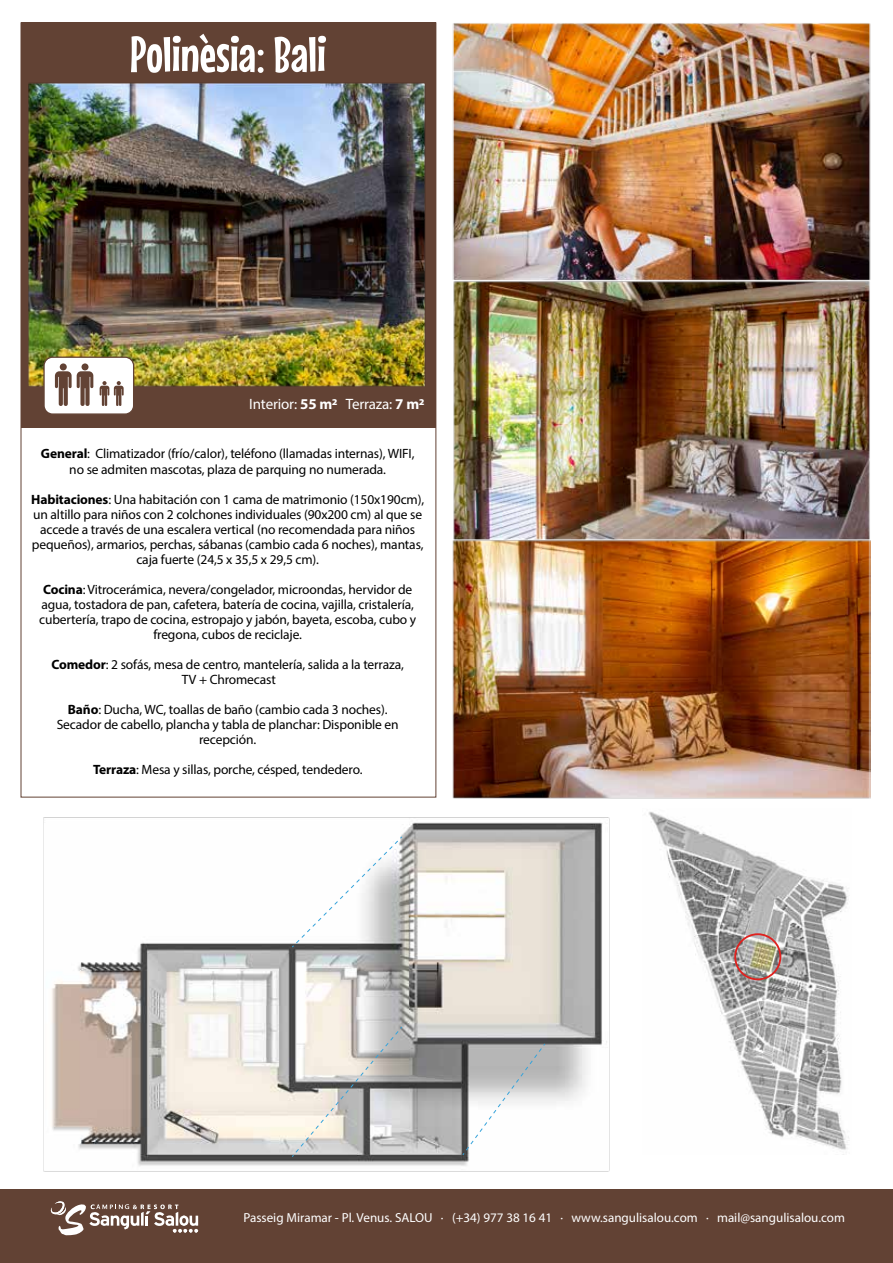
<style>
.page{position:relative;width:893px;height:1263px;background:#fff}
.page>*{position:absolute;margin:0;border:0;box-sizing:border-box;transform-origin:0 0}
.t1{font:50.25px "Mouse Memoirs";color:#fff}
.t2{font:15px "Myriad Pro";letter-spacing:-.01em;color:#fff}
.t3{font:13.5px/15px "Myriad Pro";letter-spacing:-.01em;color:#000;text-align:center}
.t4{font:13.05px "Myriad Pro";color:#fff}
.s1{font-weight:700}
</style>
<div class="page">
<div style="left:21px;top:23px;width:415px;height:405px;background:#624234"></div>
<img style="left:20px;top:73px;width:417px;height:316px">
<div style="left:44px;top:357px;width:90px;height:57px;background:#fff;border-radius:9px"></div>
<div style="left:43px;top:357px;width:91px;height:58px;border:1px solid #624234;border-radius:9px"></div>
<div style="left:81px;top:363px;width:8px;height:7px;background:#624234;border-radius:50%"></div>
<svg style="left:55px;top:371px;width:38px;height:35px"></svg>
<div style="left:60px;top:363px;width:7px;height:7px;background:#624234;border-radius:50%"></div>
<svg style="left:100px;top:381px;width:24px;height:25px"></svg>
<img style="left:43px;top:817px;width:567px;height:355px">
<svg style="left:291px;top:835px;width:112px;height:113px"></svg>
<svg style="left:291px;top:1025px;width:112px;height:133px;background:#c8c5c1"></svg>
<svg style="left:461px;top:1042px;width:85px;height:114px"></svg>
<img style="left:648px;top:811px;width:201px;height:339px">
<div style="left:734px;top:933px;width:47px;height:47px;border:2px solid #df2320;border-radius:50%"></div>
<div style="left:0;top:1189px;width:893px;height:74px;background:#624234"></div>
<svg style="left:51px;top:1201px;width:147px;height:34px"></svg>
<img style="left:452px;top:23px;width:419px;height:228px">
<img style="left:452px;top:251px;width:419px;height:299px">
<img style="left:452px;top:512px;width:418px;height:287px">
<h1 class="t1" style="left:130px;top:25px;width:198px">Polinèsia: Bali</h1>
<p class="t2" style="left:249px;top:395px;width:177px">Interior: <span class="s1">55 m2</span> Terraza: <span class="s1">7 m2</span></p>
<p class="t3" style="left:41px;top:445px;width:375px;line-height:16px"><span class="s1">General</span>: Climatizador (frío/calor), teléfono (llamadas internas), WIFI, no se admiten mascotas, plaza de parquing no numerada.</p>
<p class="t3" style="left:31px;top:492px;width:394px"><span class="s1">Habitaciones</span>: Una habitación con 1 cama de matrimonio (150x190cm), un altillo para niños con 2 colchones individuales (90x200 cm) al que se accede a través de una escalera vertical (no recomendada para niños pequeños), armarios, perchas, sábanas (cambio cada 6 noches), mantas, caja fuerte (24,5 x 35,5 x 29,5 cm).</p>
<p class="t3" style="left:39px;top:582px;width:379px"><span class="s1">Cocina</span>: Vitrocerámica, nevera/congelador, microondas, hervidor de agua, tostadora de pan, cafetera, batería de cocina, vajilla, cristalería, cubertería, trapo de cocina, estropajo y jabón, bayeta, escoba, cubo y fregona, cubos de reciclaje.</p>
<p class="t3" style="left:52px;top:657px;width:354px"><span class="s1">Comedor</span>: 2 sofás, mesa de centro, mantelería, salida a la terraza,<br>TV + Chromecast</p>
<p class="t3" style="left:57px;top:702px;width:344px"><span class="s1">Baño</span>: Ducha, WC, toallas de baño (cambio cada 3 noches).<br>Secador de cabello, plancha y tabla de planchar: Disponible en recepción.</p>
<p class="t3" style="left:93px;top:762px;width:271px"><span class="s1">Terraza</span>: Mesa y sillas, porche, césped, tendedero.</p>
<p class="t4" style="left:243px;top:1210px;width:603px">Passeig Miramar - Pl. Venus. SALOU · (+34) 977 38 16 41 · www.sangulisalou.com · mail@sangulisalou.com</p>
</div>
